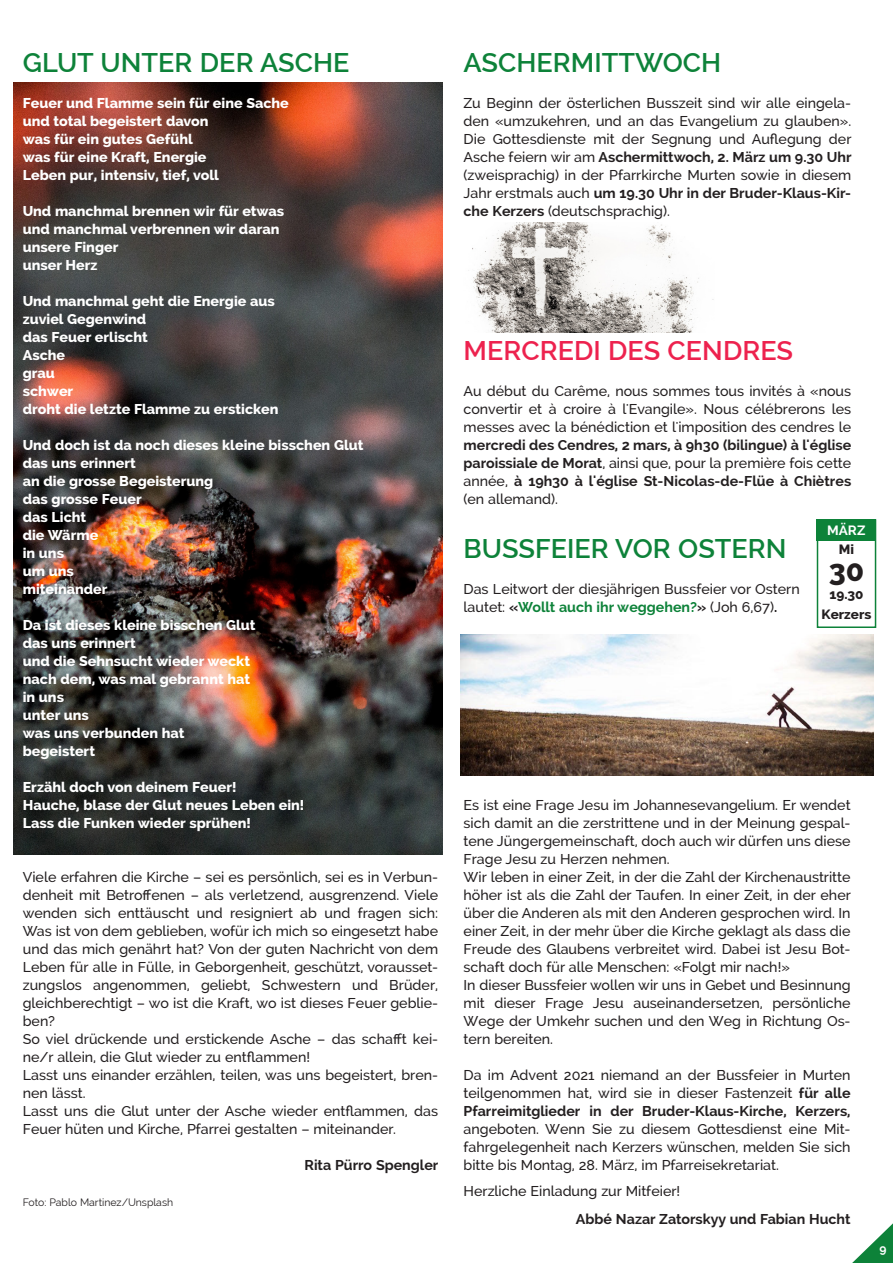
<style>
.page{position:relative;width:893px;height:1263px;background:#fff}
.page>*{position:absolute;margin:0;border:0;box-sizing:border-box;transform-origin:0 0}
.t1{font:800 30px "Raleway";color:#231f20}
.Texte_base{font:600 27px "Raleway";color:#0d8239}
.Texte_base-2{font:600 27px "Raleway";color:#ed224e}
.Texte_base-3{font:500 14.25px/18px "Raleway";color:#231f20;text-align:justify}
.Texte_base-4{font:800 14.25px "Raleway";color:#fff}
.Texte_base-5{font:700 14.25px "Raleway";color:#231f20}
.t2{font:800 13.5px "Raleway";color:#231f20}
.t3{font:700 13.5px "Raleway";color:#fff}
.t4{font:700 12px "Raleway";color:#fff}
.Texte_base-6{font:10.5px "Raleway";color:#231f20}
.s1{font-weight:700}
.s2{font-weight:700;color:#0d8239}
</style>
<div class="page">
<svg style="left:852px;top:1223px;width:41px;height:40px"></svg>
<img style="left:14px;top:82px;width:429px;height:772px">
<div style="left:817px;top:519px;width:59px;height:109px;border:2px solid #0d8239"></div>
<div style="left:817px;top:519px;width:59px;height:22px;background:#0d8239"></div>
<img style="left:461px;top:634px;width:413px;height:142px">
<img style="left:468px;top:222px;width:246px;height:110px">
<p class="Texte_base" style="left:23px;top:47px;width:328px">GLUT UNTER DER ASCHE</p>
<p class="Texte_base-4" style="left:23px;top:95px;width:268px">Feuer und Flamme sein für eine Sache</p>
<p class="Texte_base-4" style="left:23px;top:113px;width:187px">und total begeistert davon</p>
<p class="Texte_base-4" style="left:23px;top:131px;width:172px">was für ein gutes Gefühl</p>
<p class="Texte_base-4" style="left:23px;top:149px;width:185px">was für eine Kraft, Energie</p>
<p class="Texte_base-4" style="left:23px;top:167px;width:198px">Leben pur, intensiv, tief, voll</p>
<p class="Texte_base-4" style="left:23px;top:203px;width:263px">Und manchmal brennen wir für etwas</p>
<p class="Texte_base-4" style="left:23px;top:221px;width:258px">und manchmal verbrennen wir daran</p>
<p class="Texte_base-4" style="left:23px;top:239px;width:97px">unsere Finger</p>
<p class="Texte_base-4" style="left:23px;top:257px;width:76px">unser Herz</p>
<p class="Texte_base-4" style="left:23px;top:293px;width:254px">Und manchmal geht die Energie aus</p>
<p class="Texte_base-4" style="left:23px;top:311px;width:125px">zuviel Gegenwind</p>
<p class="Texte_base-4" style="left:23px;top:329px;width:127px">das Feuer erlischt</p>
<p class="Texte_base-4" style="left:23px;top:347px;width:44px">Asche</p>
<p class="Texte_base-4" style="left:23px;top:365px;width:34px">grau</p>
<p class="Texte_base-4" style="left:23px;top:383px;width:52px">schwer</p>
<p class="Texte_base-4" style="left:23px;top:401px;width:257px">droht die letzte Flamme zu ersticken</p>
<p class="Texte_base-4" style="left:23px;top:437px;width:342px">Und doch ist da noch dieses kleine bisschen Glut</p>
<p class="Texte_base-4" style="left:23px;top:455px;width:115px">das uns erinnert</p>
<p class="Texte_base-4" style="left:23px;top:473px;width:192px">an die grosse Begeisterung</p>
<p class="Texte_base-4" style="left:23px;top:491px;width:121px">das grosse Feuer</p>
<p class="Texte_base-4" style="left:23px;top:509px;width:65px">das Licht</p>
<p class="Texte_base-4" style="left:23px;top:527px;width:77px">die Wärme</p>
<p class="Texte_base-4" style="left:23px;top:545px;width:43px">in uns</p>
<p class="Texte_base-4" style="left:23px;top:563px;width:53px">um uns</p>
<p class="Texte_base-4" style="left:23px;top:581px;width:86px">miteinander</p>
<p class="Texte_base-4" style="left:23px;top:617px;width:234px">Da ist dieses kleine bisschen Glut</p>
<p class="Texte_base-4" style="left:23px;top:635px;width:115px">das uns erinnert</p>
<p class="Texte_base-4" style="left:23px;top:653px;width:229px">und die Sehnsucht wieder weckt</p>
<p class="Texte_base-4" style="left:23px;top:671px;width:229px">nach dem, was mal gebrannt hat</p>
<p class="Texte_base-4" style="left:23px;top:689px;width:43px">in uns</p>
<p class="Texte_base-4" style="left:23px;top:707px;width:68px">unter uns</p>
<p class="Texte_base-4" style="left:23px;top:725px;width:163px">was uns verbunden hat</p>
<p class="Texte_base-4" style="left:23px;top:743px;width:74px">begeistert</p>
<p class="Texte_base-4" style="left:23px;top:779px;width:215px">Erzähl doch von deinem Feuer!</p>
<p class="Texte_base-4" style="left:23px;top:797px;width:283px">Hauche, blase der Glut neues Leben ein!</p>
<p class="Texte_base-4" style="left:23px;top:815px;width:230px">Lass die Funken wieder sprühen!</p>
<p class="Texte_base-3" style="left:23px;top:868px;width:417px">Viele erfahren die Kirche – sei es persönlich, sei es in Verbun&shy;denheit mit Betroffenen – als verletzend, ausgrenzend. Viele wenden sich enttäuscht und resigniert ab und fragen sich:<br>Was ist von dem geblieben, wofür ich mich so eingesetzt habe und das mich genährt hat? Von der guten Nachricht von dem Leben für alle in Fülle, in Geborgenheit, geschützt, vorausset&shy;zungslos angenommen, geliebt, Schwestern und Brüder, gleichberechtigt – wo ist die Kraft, wo ist dieses Feuer geblie&shy;ben?</p>
<p class="Texte_base-3" style="left:23px;top:1030px;width:417px">So viel drückende und erstickende Asche – das schafft kei&shy;ne/r allein, die Glut wieder zu entflammen!</p>
<p class="Texte_base-3" style="left:23px;top:1066px;width:417px">Lasst uns einander erzählen, teilen, was uns begeistert, bren&shy;nen lässt.</p>
<p class="Texte_base-3" style="left:23px;top:1102px;width:417px">Lasst uns die Glut unter der Asche wieder entflammen, das<br>Feuer hüten und Kirche, Pfarrei gestalten – miteinander.</p>
<p class="Texte_base-5" style="left:305px;top:1157px;width:135px">Rita Pürro Spengler</p>
<p class="Texte_base-6" style="left:23px;top:1196px;width:152px">Foto: Pablo Martinez/Unsplash</p>
<p class="Texte_base" style="left:464px;top:47px;width:259px">ASCHERMITTWOCH</p>
<p class="Texte_base-3" style="left:464px;top:94px;width:389px">Zu Beginn der österlichen Busszeit sind wir alle eingela&shy;den «umzukehren, und an das Evangelium zu glauben».<br>Die Gottesdienste mit der Segnung und Auflegung der Asche feiern wir am <span class="s1">Aschermittwoch, 2. März um 9.30 Uhr </span>(zweisprachig) in der Pfarrkirche Murten sowie in diesem Jahr erstmals auch <span class="s1">um 19.30 Uhr in der Bruder-Klaus-Kir&shy;che Kerzers</span> (deutschsprachig).</p>
<p class="Texte_base-2" style="left:464px;top:335px;width:331px">MERCREDI DES CENDRES</p>
<p class="Texte_base-3" style="left:464px;top:382px;width:389px">Au début du Carême, nous sommes tous invités à «nous convertir et à croire à l'Evangile». Nous célébrerons les messes avec la bénédiction et l'imposition des cendres le <span class="s1">mercredi des Cendres, 2 mars, à 9h30 (bilingue) à l'église paroissiale de Morat</span>, ainsi que, pour la première fois cette année, <span class="s1">à 19h30 à l'église St-Nicolas-de-Flüe à Chiètres </span>(en allemand).</p>
<p class="Texte_base" style="left:464px;top:533px;width:325px">BUSSFEIER VOR OSTERN</p>
<p class="Texte_base-3" style="left:464px;top:580px;width:338px">Das Leitwort der diesjährigen Bussfeier vor Ostern lautet: <span class="s1">«</span><span class="s2">Wollt auch ihr weggehen?</span><span class="s1">»</span> (Joh 6,67)<span class="s1">.</span></p>
<p class="t3" style="left:827px;top:522px;width:40px">MÄRZ</p>
<p class="t2" style="left:839px;top:542px;width:17px">Mi</p>
<p class="t1" style="left:829px;top:554px;width:37px">30</p>
<p class="t2" style="left:829px;top:587px;width:36px">19.30</p>
<p class="t2" style="left:822px;top:606px;width:51px">Kerzers</p>
<p class="Texte_base-3" style="left:464px;top:796px;width:389px">Es ist eine Frage Jesu im Johannesevangelium. Er wendet sich damit an die zerstrittene und in der Meinung gespal&shy;tene Jüngergemeinschaft, doch auch wir dürfen uns diese Frage Jesu zu Herzen nehmen.</p>
<p class="Texte_base-3" style="left:464px;top:868px;width:389px">Wir leben in einer Zeit, in der die Zahl der Kirchenaustritte höher ist als die Zahl der Taufen. In einer Zeit, in der eher über die Anderen als mit den Anderen gesprochen wird. In einer Zeit, in der mehr über die Kirche geklagt als dass die Freude des Glaubens verbreitet wird. Dabei ist Jesu Bot&shy;schaft doch für alle Menschen: «Folgt mir nach!»</p>
<p class="Texte_base-3" style="left:464px;top:976px;width:389px">In dieser Bussfeier wollen wir uns in Gebet und Besinnung mit dieser Frage Jesu auseinandersetzen, persönliche Wege der Umkehr suchen und den Weg in Richtung Os&shy;tern bereiten.</p>
<p class="Texte_base-3" style="left:464px;top:1066px;width:389px">Da im Advent 2021 niemand an der Bussfeier in Murten teilgenommen hat, wird sie in dieser Fastenzeit <span class="s1">für alle Pfarreimitglieder in der Bruder-Klaus-Kirche, Kerzers, </span>angeboten. Wenn Sie zu diesem Gottesdienst eine Mit&shy;fahrgelegenheit nach Kerzers wünschen, melden Sie sich bitte bis Montag, 28. März, im Pfarreisekretariat.</p>
<p class="Texte_base-3" style="left:464px;top:1181px;width:218px">Herzliche Einladung zur Mitfeier!</p>
<p class="Texte_base-5" style="left:576px;top:1211px;width:276px">Abbé Nazar Zatorskyy und Fabian Hucht</p>
<p class="t4" style="left:879px;top:1242px;width:9px">9</p>
</div>
